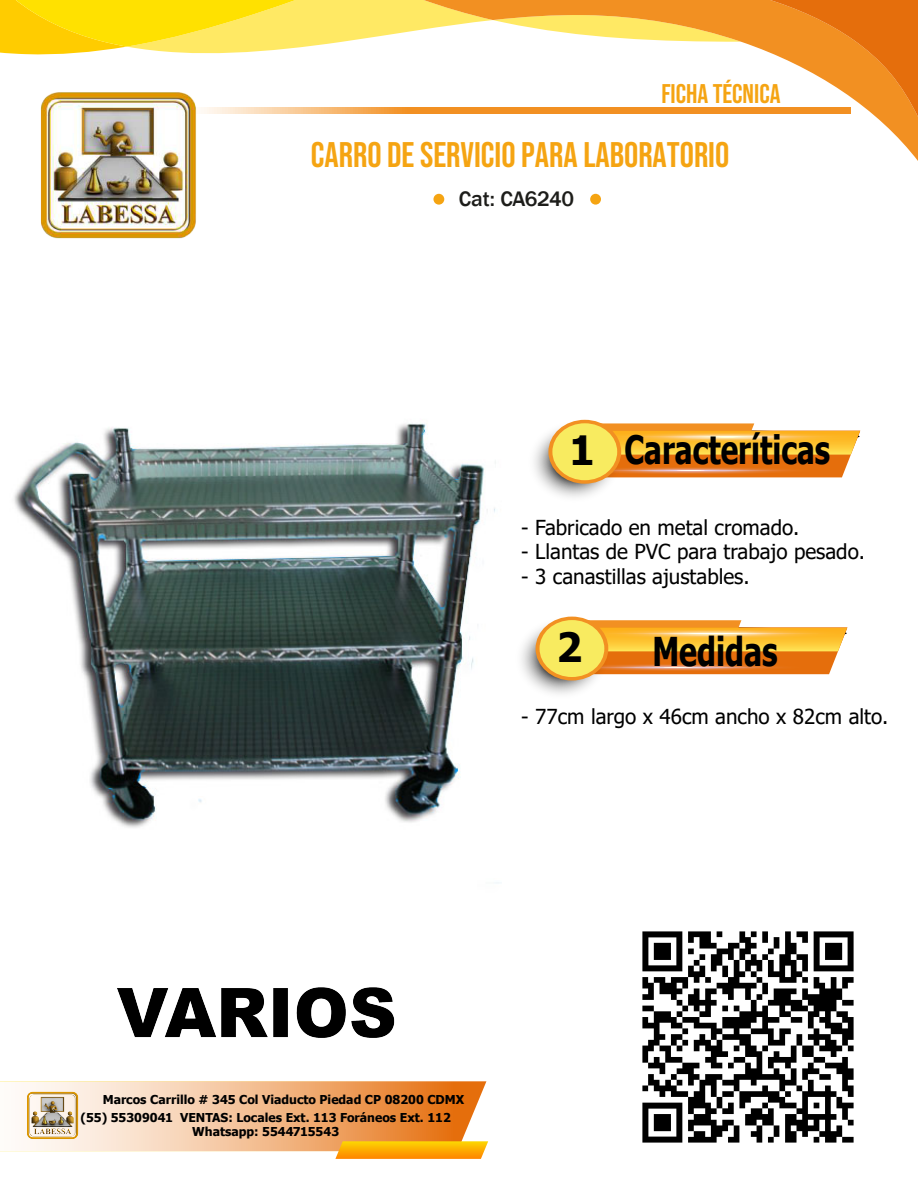
<style>
.page{position:relative;width:918px;height:1188px;background:#fff}
.page>*{position:absolute;margin:0;border:0;box-sizing:border-box;transform-origin:0 0}
.t1{font:700 40.35px "Tahoma";color:#000}
.t2{font:700 39.75px "Tahoma";color:#000;scale:.76 1}
.t3{font:700 39.15px "Tahoma";color:#000;scale:.76 1}
.t4{font:35.55px "Bebas Neue";color:#f5a412}
.t5{font:27px "Bebas Neue";color:#f5a412}
.t6{font:500 21.6px "Franklin Gothic";letter-spacing:-.025em;color:#1d1d1a}
.t7{font:20.55px "Tahoma";color:#000}
.t8{font:700 12.3px/17.7px "Tahoma";color:#000}
.s1{font-size:40.35px}
</style>
<div class="page">
<img style="left:14px;top:423px;width:485px;height:460px">
<svg style="left:201px;top:108px;width:218px;height:6px"></svg>
<div style="left:433px;top:194px;width:11px;height:11px;background:#f5a412;border-radius:50%"></div>
<div style="left:590px;top:194px;width:11px;height:11px;background:#f5a412;border-radius:50%"></div>
<svg style="left:0;top:1081px;width:488px;height:78px"></svg>
<img style="left:27px;top:1091px;width:51px;height:51px">
<svg style="left:601px;top:423px;width:259px;height:55px;background:#f3a943"></svg>
<svg style="left:593px;top:431px;width:267px;height:11px"></svg>
<svg style="left:642px;top:433px;width:169px;height:7px"></svg>
<svg style="left:593px;top:435px;width:267px;height:3px"></svg>
<svg style="left:642px;top:436px;width:169px;height:1px"></svg>
<svg style="left:557px;top:466px;width:267px;height:9px"></svg>
<svg style="left:606px;top:467px;width:169px;height:6px"></svg>
<svg style="left:557px;top:469px;width:267px;height:2px"></svg>
<svg style="left:606px;top:470px;width:169px;height:1px"></svg>
<svg style="left:526px;top:419px;width:96px;height:85px"></svg>
<svg style="left:548px;top:420px;width:73px;height:64px"></svg>
<div style="left:552px;top:423px;width:65px;height:57px;background:#f8eb60;border-radius:50%"></div>
<svg style="left:588px;top:620px;width:259px;height:55px;background:#f2a742"></svg>
<svg style="left:580px;top:627px;width:267px;height:12px"></svg>
<svg style="left:629px;top:630px;width:169px;height:7px"></svg>
<svg style="left:580px;top:632px;width:267px;height:2px"></svg>
<svg style="left:629px;top:632px;width:169px;height:2px"></svg>
<svg style="left:544px;top:663px;width:267px;height:8px"></svg>
<svg style="left:593px;top:664px;width:169px;height:6px"></svg>
<svg style="left:544px;top:666px;width:267px;height:2px"></svg>
<svg style="left:593px;top:666px;width:169px;height:2px"></svg>
<svg style="left:513px;top:616px;width:96px;height:85px"></svg>
<svg style="left:536px;top:617px;width:72px;height:64px"></svg>
<div style="left:540px;top:620px;width:64px;height:57px;background:#f8eb60;border-radius:50%"></div>
<img style="left:40px;top:92px;width:157px;height:147px">
<svg style="left:419px;top:0;width:499px;height:161px"></svg>
<svg style="left:765px;top:0;width:153px;height:118px"></svg>
<svg style="left:0;top:0;width:741px;height:59px"></svg>
<img style="left:117px;top:987px;width:278px;height:51px">
<img style="left:642px;top:931px;width:212px;height:212px">
<h3 class="t5" style="left:661px;top:79px;width:121px">FICHA TÉCNICA</h3>
<h3 class="t4" style="left:311px;top:135px;width:420px">CARRO DE SERVICIO PARA LABORATORIO</h3>
<h3 class="t6" style="left:459px;top:186px;width:117px">Cat: CA6240</h3>
<h3 class="t3" style="left:569px;top:423px;width:345px"><span class="s1">1</span> Caracteríticas</h3>
<h3 class="t7" style="left:521px;top:513px;width:280px">- Fabricado en metal cromado.</h3>
<h3 class="t7" style="left:521px;top:538px;width:345px">- Llantas de PVC para trabajo pesado.</h3>
<h3 class="t7" style="left:521px;top:563px;width:230px">- 3 canastillas ajustables.</h3>
<h1 class="t1" style="left:556px;top:619px;width:27px">2</h1>
<h2 class="t2" style="left:652px;top:624px;width:166px">Medidas</h2>
<h3 class="t7" style="left:521px;top:703px;width:369px">- 77cm largo x 46cm ancho x 82cm alto.</h3>
<p class="t8" style="left:81px;top:1091px;width:385px;text-indent:22px">Marcos Carrillo # 345 Col Viaducto Piedad CP 08200 CDMX (55) 55309041 VENTAS: Locales Ext. 113 Foráneos Ext. 112</p>
<p class="t8" style="left:192px;top:1124px;width:148px">Whatsapp: 5544715543</p>
</div>
